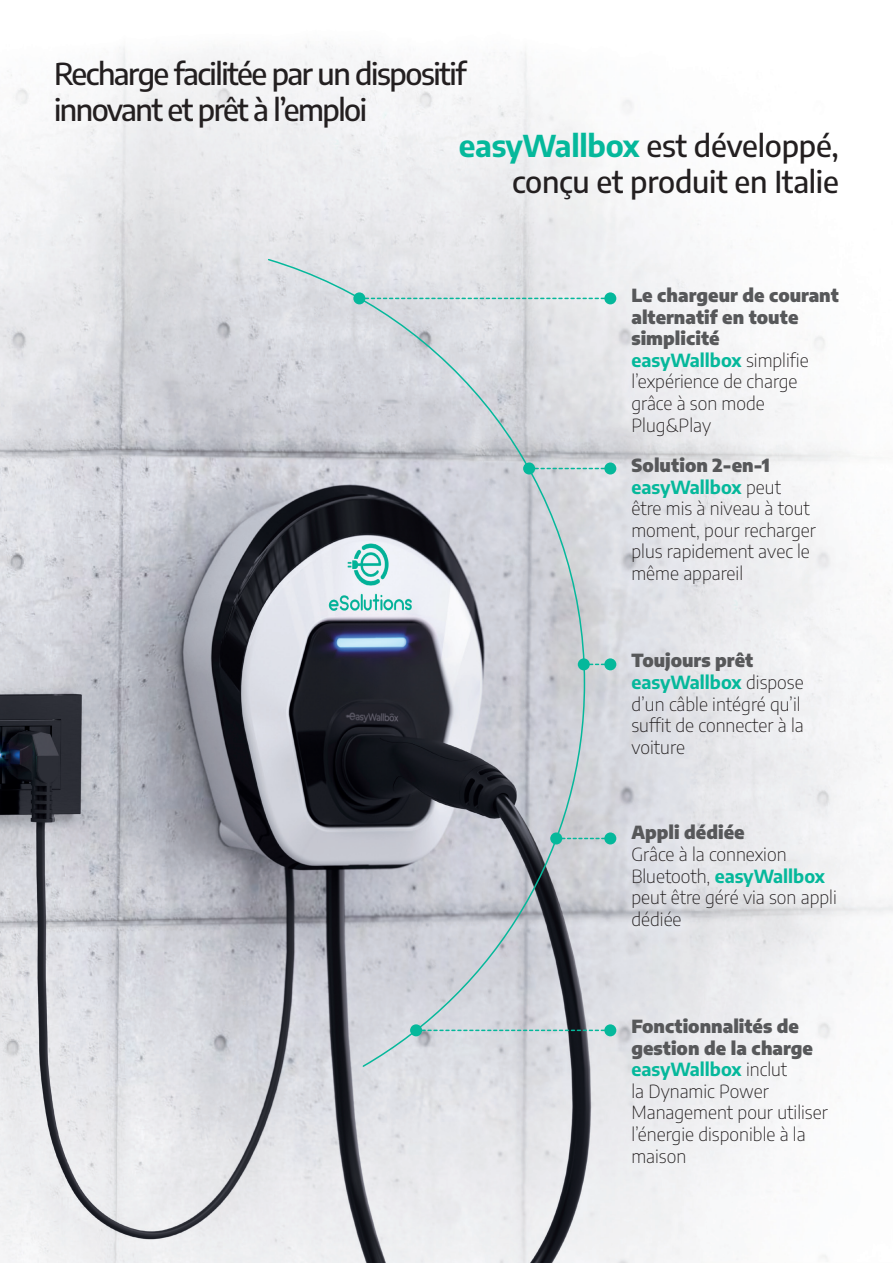
<style>
.page{position:relative;width:893px;height:1263px;background:#fff}
.page>*{position:absolute;margin:0;border:0;box-sizing:border-box;transform-origin:0 0}
.t1{font:500 30px "Encode Sans";letter-spacing:-.05em;color:#231f20}
.t2{font:500 30px "Encode Sans";letter-spacing:-.01em;color:#231f20}
.t3{font:200 18px/21.6px "Encode Sans";color:#231f20}
.t4{font:900 18px "Encode Sans";color:#57585a}
.s1{font-weight:700;color:#05b89b}
.s2{font-weight:900;color:#57585a}
</style>
<div class="page">
<img style="left:0;top:42px;width:893px;height:1221px">
<svg style="left:586px;top:298px;width:18px;height:1px"></svg>
<div style="left:604px;top:292px;width:12px;height:12px;background:#05b89b;border-radius:50%"></div>
<svg style="left:586px;top:838px;width:18px;height:1px"></svg>
<div style="left:604px;top:832px;width:12px;height:12px;background:#05b89b;border-radius:50%"></div>
<svg style="left:590px;top:664px;width:14px;height:1px"></svg>
<svg style="left:578px;top:658px;width:12px;height:12px"></svg>
<div style="left:604px;top:658px;width:12px;height:12px;background:#05b89b;border-radius:50%"></div>
<svg style="left:586px;top:468px;width:18px;height:1px"></svg>
<div style="left:604px;top:462px;width:12px;height:12px;background:#05b89b;border-radius:50%"></div>
<svg style="left:586px;top:1029px;width:18px;height:2px"></svg>
<div style="left:604px;top:1024px;width:12px;height:12px;background:#05b89b;border-radius:50%"></div>
<svg style="left:267px;top:258px;width:319px;height:810px;background:#a6a9b1"></svg>
<h1 class="t1" style="left:54px;top:53px;width:414px">Recharge facilitée par un dispositif</h1>
<h1 class="t1" style="left:54px;top:89px;width:315px">innovant et prêt à l’emploi</h1>
<h1 class="t2" style="left:459px;top:125px;width:381px"><span class="s1">easyWallbox</span> est développé,</h1>
<h1 class="t2" style="left:512px;top:161px;width:328px">conçu et produit en Italie</h1>
<p class="t3" style="left:631px;top:284px;width:209px"><span class="s2">Le chargeur de courant alternatif en toute simplicité<br></span><span class="s1">easyWallbox</span> simplifie l’expérience de charge grâce à son mode<br>Plug&amp;Play</p>
<p class="t3" style="left:631px;top:454px;width:186px"><span class="s2">Solution 2-en-1 </span><span class="s1">easyWallbox</span> peut<br>être mis à niveau à tout moment, pour recharger plus rapidement avec le même appareil</p>
<p class="t3" style="left:631px;top:649px;width:174px"><span class="s2">Toujours prêt </span><span class="s1">easyWallbox</span> dispose d’un câble intégré qu’il suffit de connecter à la voiture</p>
<p class="t4" style="left:631px;top:820px;width:115px">Appli dédiée</p>
<p class="t3" style="left:631px;top:843px;width:207px">Grâce à la connexion<br>Bluetooth, <span class="s1">easyWallbox </span>peut être géré via son appli dédiée</p>
<p class="t3" style="left:631px;top:1015px;width:198px"><span class="s2">Fonctionnalités de gestion de la charge </span><span class="s1">easyWallbox</span> inclut<br>la Dynamic Power<br>Management pour utiliser l’énergie disponible à la maison</p>
</div>
